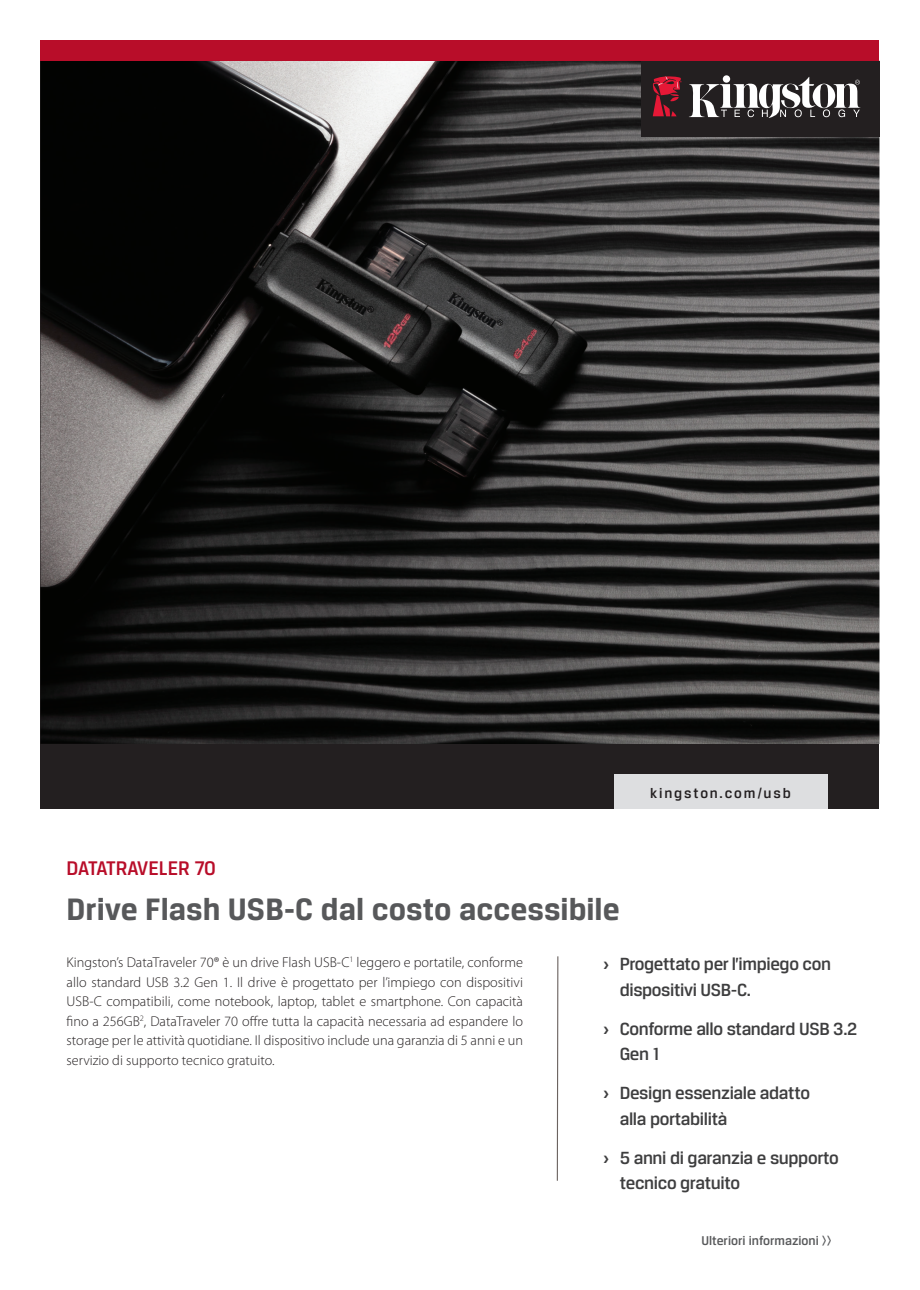
<style>
.page{position:relative;width:920px;height:1290px;background:#fff}
.page>*{position:absolute;margin:0;border:0;box-sizing:border-box;transform-origin:0 0}
.t1{font:700 33px "Breuer Text";color:#57585a}
.t2{font:500 21px "Breuer Text";letter-spacing:-.01em;color:#b80d29}
.t3{font:500 18.75px/25.5px "Breuer Text";letter-spacing:-.02em;color:#3e3e3f}
.t4{font:500 15px "Breuer Text";letter-spacing:.12em;color:#231f20}
.t5{font:300 14.25px/19.5px "Myriad Pro";color:#231f20;text-align:justify}
.t6{font:500 13.5px "Breuer Text";color:#57585a}
.s1{font-weight:700}
</style>
<div class="page">
<div style="left:40px;top:61px;width:839px;height:748px;background:#231f20"></div>
<img style="left:40px;top:61px;width:839px;height:683px">
<div style="left:614px;top:774px;width:213px;height:35px;background:#dddee0"></div>
<div style="left:40px;top:40px;width:839px;height:21px;background:#b80d29"></div>
<div style="left:641px;top:61px;width:238px;height:75px;background:#231f20"></div>
<svg style="left:689px;top:77px;width:171px;height:41px"></svg>
<svg style="left:652px;top:76px;width:30px;height:41px"></svg>
<svg style="left:556px;top:956px;width:3px;height:225px"></svg>
<p class="t4" style="left:650px;top:784px;width:142px">kingston.com/usb</p>
<h2 class="t2" style="left:67px;top:857px;width:151px">DATATRAVELER 70</h2>
<h1 class="t1" style="left:67px;top:891px;width:555px">Drive Flash USB-C dal costo accessibile</h1>
<p class="t5" style="left:67px;top:952px;width:458px">Kingston’s DataTraveler 70® è un drive Flash USB-C<sup>1</sup> leggero e portatile, conforme allo standard USB 3.2 Gen 1. Il drive è progettato per l’impiego con dispositivi USB-C compatibili, come notebook, laptop, tablet e smartphone. Con capacità fino a 256GB<sup>2</sup>, DataTraveler 70 offre tutta la capacità necessaria ad espandere lo storage per le attività quotidiane. Il dispositivo include una garanzia di 5 anni e un servizio di supporto tecnico gratuito.</p>
<h3 class="t3" style="left:620px;top:951px;width:213px;text-indent:-17px"><span class="s1">›</span> Progettato per l’impiego con dispositivi USB-C.</h3>
<h3 class="t3" style="left:620px;top:1016px;width:239px;text-indent:-17px"><span class="s1">›</span> Conforme allo standard USB 3.2<br>Gen 1</h3>
<h3 class="t3" style="left:620px;top:1080px;width:192px;text-indent:-17px"><span class="s1">›</span> Design essenziale adatto alla portabilità</h3>
<h3 class="t3" style="left:620px;top:1145px;width:221px;text-indent:-17px"><span class="s1">›</span> 5 anni di garanzia e supporto tecnico gratuito</h3>
<p class="t6" style="left:701px;top:1233px;width:132px">Ulteriori informazioni &gt;&gt;</p>
</div>
